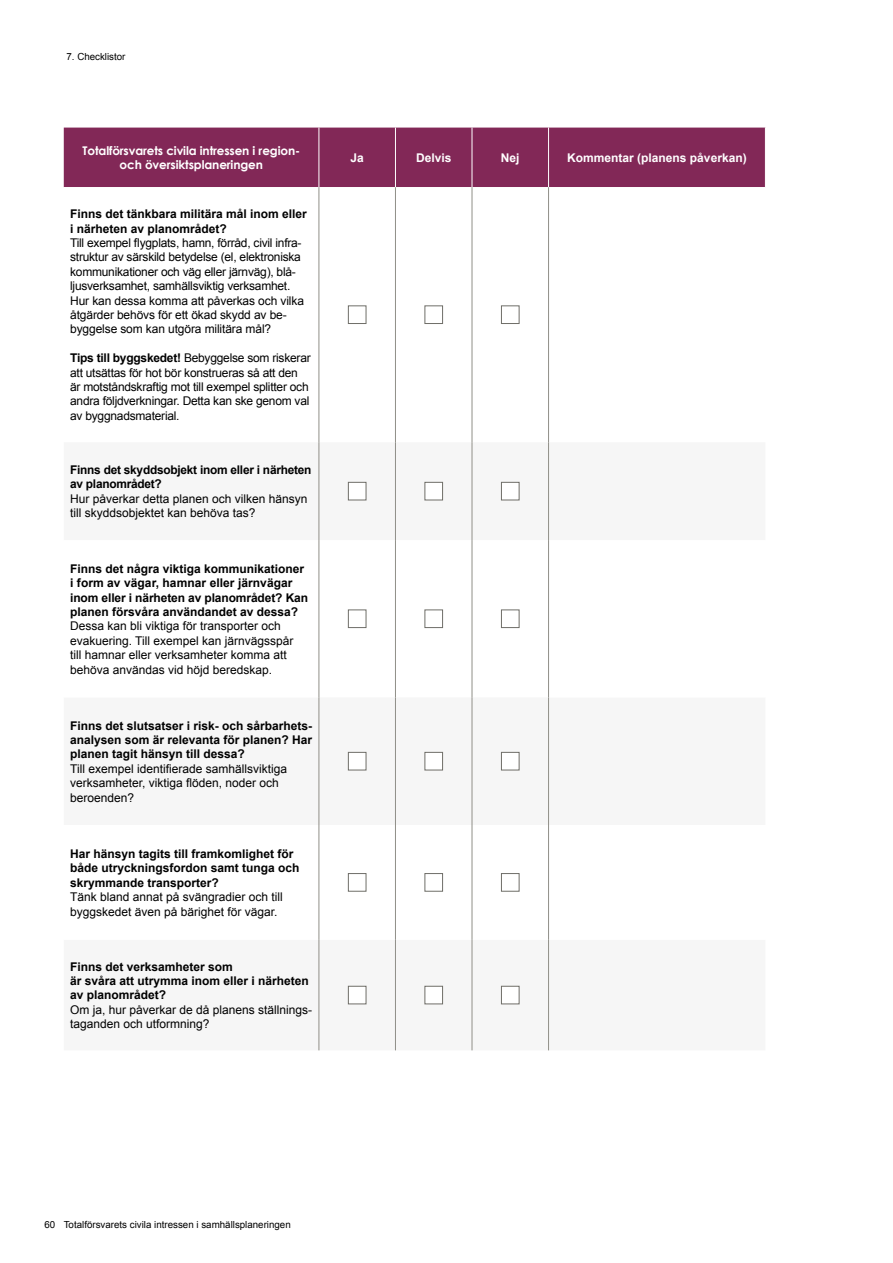
<style>
.page{position:relative;width:893px;height:1263px;background:#fff}
.page>*{position:absolute;margin:0;border:0;box-sizing:border-box;transform-origin:0 0}
.Text_vänster_kolumn{font:12px/14.4px "Arial";letter-spacing:-.01em;color:#000}
.Text_vänster_kolumn-2{font:700 12px/14.4px "Arial";color:#000}
.Rubrik_kolumn{font:700 12px/14.4px "Century Gothic";letter-spacing:-.01em;color:#fff;text-align:center}
.Text_vänster_kolumn-3{font:700 12px/14.4px "Arial";letter-spacing:-.02em;color:#000}
.Rubrik_kolumn-2{font:700 12px "Arial";color:#fff}
.t1{font:9.75px "Arial";color:#000}
.s1{font-weight:700}
</style>
<div class="page">
<div style="left:64px;top:128px;width:701px;height:59px;background:#822857"></div>
<svg style="left:318px;top:540px;width:232px;height:400px"></svg>
<hr style="left:319px;top:187px;width:1px;height:255px;background:#908f88">
<hr style="left:395px;top:187px;width:1px;height:255px;background:#908f88">
<hr style="left:472px;top:187px;width:1px;height:255px;background:#908f88">
<hr style="left:548px;top:187px;width:1px;height:255px;background:#908f88">
<hr style="left:319px;top:442px;width:1px;height:98px;background:#908f88">
<hr style="left:395px;top:442px;width:1px;height:98px;background:#908f88">
<hr style="left:472px;top:442px;width:1px;height:98px;background:#908f88">
<hr style="left:548px;top:442px;width:1px;height:98px;background:#908f88">
<hr style="left:319px;top:540px;width:1px;height:157px;background:#908f88">
<hr style="left:395px;top:540px;width:1px;height:157px;background:#908f88">
<hr style="left:472px;top:540px;width:1px;height:157px;background:#908f88">
<hr style="left:548px;top:540px;width:1px;height:157px;background:#908f88">
<hr style="left:319px;top:697px;width:1px;height:128px;background:#908f88">
<hr style="left:395px;top:697px;width:1px;height:128px;background:#908f88">
<hr style="left:472px;top:697px;width:1px;height:128px;background:#908f88">
<hr style="left:548px;top:697px;width:1px;height:128px;background:#908f88">
<hr style="left:319px;top:825px;width:1px;height:115px;background:#908f88">
<hr style="left:395px;top:825px;width:1px;height:115px;background:#908f88">
<hr style="left:472px;top:825px;width:1px;height:115px;background:#908f88">
<hr style="left:548px;top:825px;width:1px;height:115px;background:#908f88">
<hr style="left:319px;top:940px;width:1px;height:110px;background:#908f88">
<hr style="left:395px;top:940px;width:1px;height:110px;background:#908f88">
<hr style="left:472px;top:940px;width:1px;height:110px;background:#908f88">
<hr style="left:548px;top:940px;width:1px;height:110px;background:#908f88">
<hr style="left:319px;top:128px;width:1px;height:59px;background:#fff">
<hr style="left:395px;top:128px;width:1px;height:59px;background:#fff">
<hr style="left:472px;top:128px;width:1px;height:59px;background:#fff">
<hr style="left:548px;top:128px;width:1px;height:59px;background:#fff">
<div style="left:348px;top:305px;width:18px;height:19px;background:#fff;border:1px solid #6f6e68"></div>
<div style="left:424px;top:305px;width:19px;height:19px;background:#fff;border:1px solid #6f6e68"></div>
<div style="left:501px;top:305px;width:18px;height:19px;background:#fff;border:1px solid #6f6e68"></div>
<div style="left:348px;top:482px;width:18px;height:18px;background:#fff;border:1px solid #6f6e68"></div>
<div style="left:424px;top:482px;width:19px;height:18px;background:#fff;border:1px solid #6f6e68"></div>
<div style="left:501px;top:482px;width:18px;height:18px;background:#fff;border:1px solid #6f6e68"></div>
<div style="left:348px;top:609px;width:18px;height:19px;background:#fff;border:1px solid #6f6e68"></div>
<div style="left:424px;top:609px;width:19px;height:19px;background:#fff;border:1px solid #6f6e68"></div>
<div style="left:501px;top:609px;width:18px;height:19px;background:#fff;border:1px solid #6f6e68"></div>
<div style="left:348px;top:752px;width:18px;height:18px;background:#fff;border:1px solid #6f6e68"></div>
<div style="left:424px;top:752px;width:19px;height:18px;background:#fff;border:1px solid #6f6e68"></div>
<div style="left:501px;top:752px;width:18px;height:18px;background:#fff;border:1px solid #6f6e68"></div>
<div style="left:348px;top:873px;width:18px;height:18px;background:#fff;border:1px solid #6f6e68"></div>
<div style="left:424px;top:873px;width:19px;height:18px;background:#fff;border:1px solid #6f6e68"></div>
<div style="left:501px;top:873px;width:18px;height:18px;background:#fff;border:1px solid #6f6e68"></div>
<div style="left:348px;top:986px;width:18px;height:18px;background:#fff;border:1px solid #6f6e68"></div>
<div style="left:424px;top:986px;width:19px;height:18px;background:#fff;border:1px solid #6f6e68"></div>
<div style="left:501px;top:986px;width:18px;height:18px;background:#fff;border:1px solid #6f6e68"></div>
<p class="t1" style="left:66px;top:50px;width:61px">7. Checklistor</p>
<p class="Rubrik_kolumn" style="left:83px;top:143px;width:217px">Totalförsvarets civila intressen i region&shy;och översiktsplaneringen</p>
<p class="Rubrik_kolumn-2" style="left:350px;top:150px;width:15px">Ja</p>
<p class="Rubrik_kolumn-2" style="left:416px;top:150px;width:37px">Delvis</p>
<p class="Rubrik_kolumn-2" style="left:501px;top:150px;width:20px">Nej</p>
<p class="Rubrik_kolumn-2" style="left:567px;top:150px;width:181px">Kommentar (planens påverkan)</p>
<p class="Text_vänster_kolumn-2" style="left:70px;top:207px;width:238px">Finns det tänkbara militära mål inom eller i närheten av planområdet?</p>
<p class="Text_vänster_kolumn" style="left:70px;top:236px;width:233px">Till exempel flygplats, hamn, förråd, civil infra&shy;struktur av särskild betydelse (el, elektroniska kommunikationer och väg eller järnväg), blå&shy;ljusverksamhet, samhällsviktig verksamhet.</p>
<p class="Text_vänster_kolumn" style="left:70px;top:293px;width:235px">Hur kan dessa komma att påverkas och vilka åtgärder behövs för ett ökad skydd av be&shy;byggelse som kan utgöra militära mål?</p>
<p class="Text_vänster_kolumn" style="left:70px;top:351px;width:242px"><span class="s1">Tips till byggskedet!</span> Bebyggelse som riskerar att utsättas för hot bör konstrueras så att den är motståndskraftig mot till exempel splitter och andra följdverkningar. Detta kan ske genom val av byggnadsmaterial.</p>
<p class="Text_vänster_kolumn-3" style="left:70px;top:463px;width:243px">Finns det skyddsobjekt inom eller i närheten av planområdet?</p>
<p class="Text_vänster_kolumn" style="left:70px;top:491px;width:239px">Hur påverkar detta planen och vilken hänsyn till skyddsobjektet kan behöva tas?</p>
<p class="Text_vänster_kolumn-2" style="left:70px;top:562px;width:239px">Finns det några viktiga kommunikationer i form av vägar, hamnar eller järnvägar inom eller i närheten av planområdet? Kan planen försvåra användandet av dessa?</p>
<p class="Text_vänster_kolumn" style="left:70px;top:619px;width:225px">Dessa kan bli viktiga för transporter och evakuering. Till exempel kan järnvägsspår till hamnar eller verksamheter komma att behöva användas vid höjd beredskap.</p>
<p class="Text_vänster_kolumn-2" style="left:70px;top:718px;width:244px;text-align:justify">Finns det slutsatser i risk- och sårbarhets&shy;analysen som är relevanta för planen? Har planen tagit hänsyn till dessa?</p>
<p class="Text_vänster_kolumn" style="left:70px;top:761px;width:218px">Till exempel identifierade samhällsviktiga verksamheter, viktiga flöden, noder och beroenden?</p>
<p class="Text_vänster_kolumn-2" style="left:70px;top:847px;width:231px">Har hänsyn tagits till framkomlighet för både utryckningsfordon samt tunga och skrymmande transporter?</p>
<p class="Text_vänster_kolumn" style="left:70px;top:890px;width:214px">Tänk bland annat på svängradier och till byggskedet även på bärighet för vägar.</p>
<p class="Text_vänster_kolumn-2" style="left:70px;top:960px;width:240px">Finns det verksamheter som<br>är svåra att utrymma inom eller i närheten av planområdet?</p>
<p class="Text_vänster_kolumn" style="left:70px;top:1002px;width:244px">Om ja, hur påverkar de då planens ställnings&shy;taganden och utformning?</p>
<p class="t1" style="left:44px;top:1218px;width:248px">60 Totalförsvarets civila intressen i samhällsplaneringen</p>
</div>
